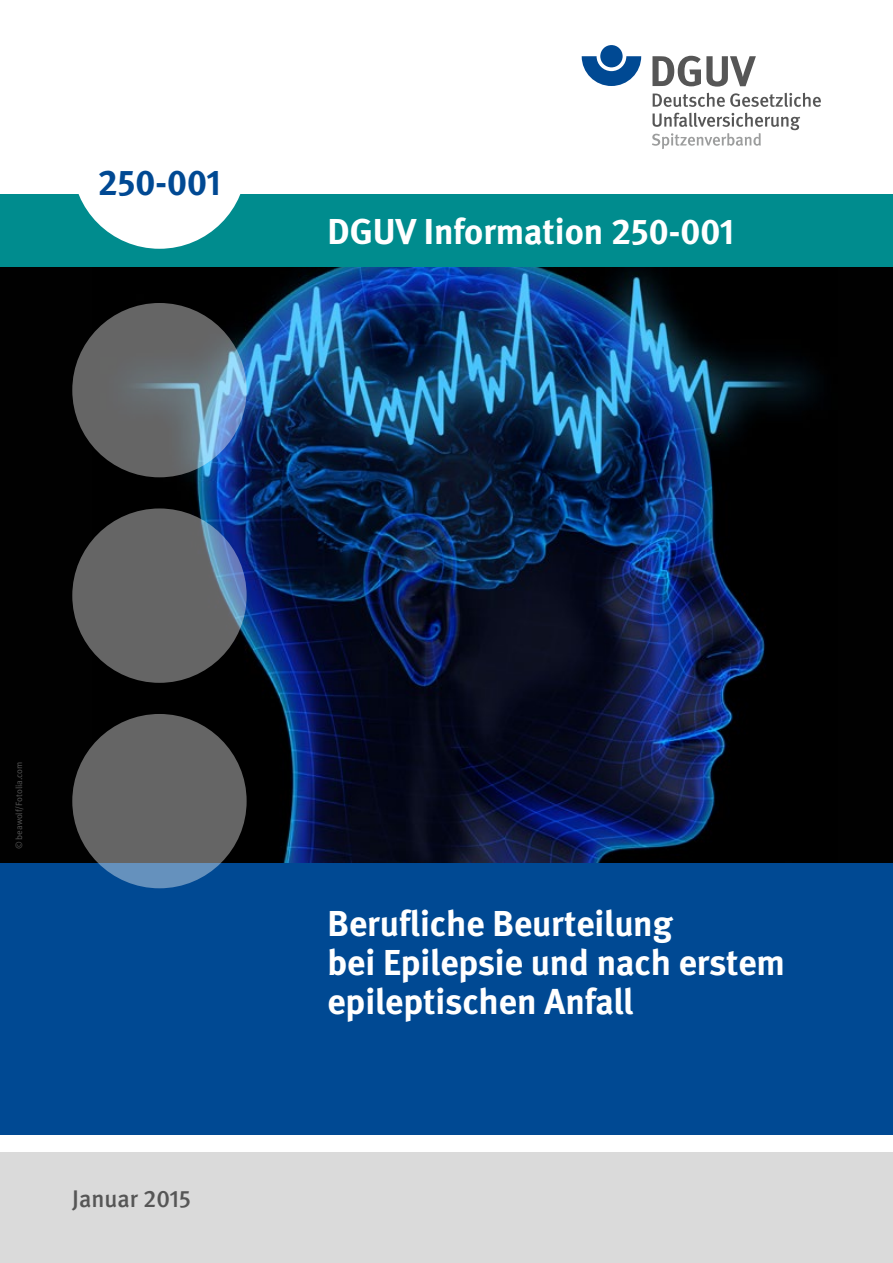
<style>
.page{position:relative;width:893px;height:1263px;background:#fff}
.page>*{position:absolute;margin:0;border:0;box-sizing:border-box;transform-origin:0 0}
.Titel{font:700 36px/39px "DGUV Meta";color:#fff}
.BestNr_Balken{font:700 36px "DGUV Meta";color:#fff}
.BestNr{font:700 36px "DGUV Meta";color:#004993}
.Ausgabe{font:500 24px "DGUV Meta";color:#565656}
.FT{font:9px "DGUV Meta";letter-spacing:-.005em;color:#565656}
</style>
<div class="page">
<div style="left:0;top:250px;width:893px;height:613px;background:#010101"></div>
<img style="left:93px;top:267px;width:723px;height:596px">
<div style="left:0;top:863px;width:893px;height:271px;background:#004993"></div>
<div style="left:0;top:1153px;width:893px;height:110px;background:#dadada"></div>
<svg style="left:72px;top:303px;width:175px;height:174px;background:#69747c"></svg>
<svg style="left:72px;top:508px;width:175px;height:175px;background:#64686d"></svg>
<svg style="left:72px;top:714px;width:175px;height:174px;background:#64686c"></svg>
<div style="left:0;top:195px;width:893px;height:72px;background:#008c8e"></div>
<div style="left:72px;top:74px;width:175px;height:175px;background:#fff;border-radius:50%"></div>
<svg style="left:582px;top:56px;width:59px;height:30px"></svg>
<div style="left:600px;top:45px;width:23px;height:22px;background:#004993;border-radius:50%"></div>
<svg style="left:652px;top:56px;width:104px;height:31px"></svg>
<svg style="left:653px;top:93px;width:168px;height:14px"></svg>
<svg style="left:652px;top:113px;width:148px;height:36px"></svg>
<p class="BestNr" style="left:98px;top:161px;width:125px">250-001</p>
<p class="BestNr_Balken" style="left:327px;top:210px;width:408px">DGUV Information 250-001</p>
<p class="FT" style="left:14px;top:849px;width:89px;rotate:-90deg">© beawolf/Fotolia.com</p>
<p class="Ausgabe" style="left:72px;top:1184px;width:120px">Januar 2015</p>
<p class="Titel" style="left:327px;top:905px;width:459px">Berufliche Beurteilung<br>bei Epilepsie und nach erstem epileptischen Anfall</p>
</div>
